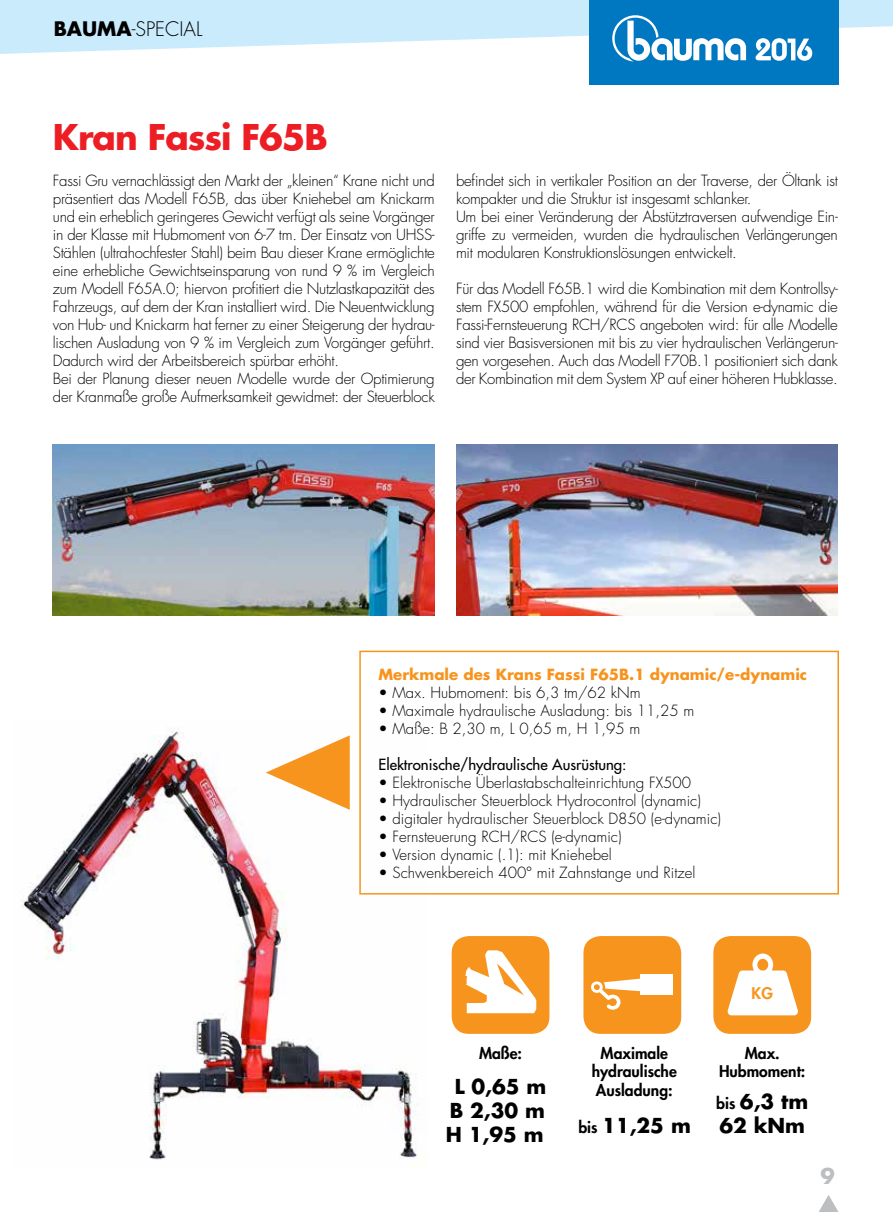
<style>
.page{position:relative;width:893px;height:1212px;background:#fff}
.page>*{position:absolute;margin:0;border:0;box-sizing:border-box;transform-origin:0 0}
.t1{font:700 34.5px "Futura";letter-spacing:-.03em;color:#ed1d24}
.t2{font:700 21px "Futura";color:#bcbec0}
.t3{font:700 20.1px/24px "Futura";color:#000}
.t4{font:300 19.5px "Futura";color:#000}
.t5{font:800 15.6px/18.8px "Futura";color:#000;text-align:center}
.t6{font:800 15.6px "Futura";color:#f7941e}
.t7{font:300 15px/18px "Futura";letter-spacing:-.02em;color:#000}
.t8{font:300 15px "Futura";color:#000}
.t9{font:700 15px "Futura";color:#f7941e}
.t10{font:15px "Futura";color:#000}
.s1{font-weight:700}
.s2{font-weight:800;font-size:15.6px}
</style>
<div class="page">
<img style="left:21px;top:728px;width:407px;height:432px">
<div style="left:359px;top:651px;width:480px;height:243px;border:2px solid #f7941e"></div>
<svg style="left:0;top:0;width:893px;height:54px;fill:#c9ebfc"></svg>
<svg style="left:819px;top:1195px;width:19px;height:17px"></svg>
<div style="left:590px;top:0;width:249px;height:84px;background:#0077c1"></div>
<svg style="left:612px;top:15px;width:134px;height:47px"></svg>
<svg style="left:755px;top:38px;width:57px;height:23px"></svg>
<svg style="left:266px;top:735px;width:84px;height:75px"></svg>
<div style="left:712px;top:934px;width:101px;height:101px;background:#f7941e;border-radius:19px"></div>
<div style="left:710px;top:933px;width:104px;height:104px;border:3px solid #fff;border-radius:19px"></div>
<svg style="left:727px;top:953px;width:71px;height:62px"></svg>
<div style="left:582px;top:934px;width:101px;height:101px;background:#f7941e;border-radius:19px"></div>
<div style="left:580px;top:933px;width:104px;height:104px;border:3px solid #fff;border-radius:19px"></div>
<svg style="left:591px;top:978px;width:49px;height:32px"></svg>
<div style="left:640px;top:974px;width:32px;height:21px;background:#fff"></div>
<div style="left:450px;top:934px;width:101px;height:101px;background:#f7941e;border-radius:19px"></div>
<div style="left:448px;top:933px;width:105px;height:104px;border:3px solid #fff;border-radius:19px"></div>
<svg style="left:465px;top:950px;width:71px;height:63px"></svg>
<img style="left:53px;top:445px;width:382px;height:170px">
<img style="left:456px;top:445px;width:382px;height:170px">
<h3 class="t4" style="left:54px;top:17px;width:150px"><span class="s1">BAUMA</span>-SPECIAL</h3>
<h1 class="t1" style="left:53px;top:114px;width:276px">Kran Fassi F65B</h1>
<p class="t7" style="left:53px;top:172px;width:383px">Fassi Gru vernachlässigt den Markt der „kleinen“ Krane nicht und präsentiert das Modell F65B, das über Kniehebel am Knickarm und ein erheblich geringeres Gewicht verfügt als seine Vorgänger in der Klasse mit Hubmoment von 6-7 tm. Der Einsatz von UHSS-Stählen (ultrahochfester Stahl) beim Bau dieser Krane ermöglichte eine erhebliche Gewichtseinsparung von rund 9 % im Vergleich zum Modell F65A.0; hiervon profitiert die Nutzlastkapazität des Fahrzeugs, auf dem der Kran installiert wird. Die Neuentwicklung von Hub- und Knickarm hat ferner zu einer Steigerung der hydrau&shy;lischen Ausladung von 9 % im Vergleich zum Vorgänger geführt.<br>Dadurch wird der Arbeitsbereich spürbar erhöht.<br>Bei der Planung dieser neuen Modelle wurde der Optimierung der Kranmaße große Aufmerksamkeit gewidmet: der Steuerblock</p>
<p class="t7" style="left:456px;top:172px;width:383px">befindet sich in vertikaler Position an der Traverse, der Öltank ist kompakter und die Struktur ist insgesamt schlanker.<br>Um bei einer Veränderung der Abstütztraversen aufwendige Ein&shy;griffe zu vermeiden, wurden die hydraulischen Verlängerungen mit modularen Konstruktionslösungen entwickelt.</p>
<p class="t7" style="left:456px;top:280px;width:383px;text-align:justify">Für das Modell F65B.1 wird die Kombination mit dem Kontrollsy&shy;stem FX500 empfohlen, während für die Version e-dynamic die Fassi-Fernsteuerung RCH/RCS angeboten wird: für alle Modelle sind vier Basisversionen mit bis zu vier hydraulischen Verlängerun&shy;gen vorgesehen. Auch das Modell F70B.1 positioniert sich dank der Kombination mit dem System XP auf einer höheren Hubklasse.</p>
<p class="t9" style="left:379px;top:664px;width:430px">Merkmale des Krans Fassi F65B.1 dynamic/e-dynamic</p>
<p class="t8" style="left:379px;top:683px;width:264px">• Max. Hubmoment: bis 6,3 tm/62 kNm</p>
<p class="t8" style="left:379px;top:701px;width:317px">• Maximale hydraulische Ausladung: bis 11,25 m</p>
<p class="t8" style="left:379px;top:719px;width:263px">• Maße: B 2,30 m, L 0,65 m, H 1,95 m</p>
<p class="t10" style="left:379px;top:754px;width:250px">Elektronische/hydraulische Ausrüstung:</p>
<p class="t8" style="left:379px;top:773px;width:314px">• Elektronische Überlastabschalteinrichtung FX500</p>
<p class="t8" style="left:379px;top:791px;width:324px">• Hydraulischer Steuerblock Hydrocontrol (dynamic)</p>
<p class="t8" style="left:379px;top:809px;width:344px">• digitaler hydraulischer Steuerblock D850 (e-dynamic)</p>
<p class="t8" style="left:379px;top:827px;width:245px">• Fernsteuerung RCH/RCS (e-dynamic)</p>
<p class="t8" style="left:379px;top:845px;width:235px">• Version dynamic (.1): mit Kniehebel</p>
<p class="t8" style="left:379px;top:863px;width:318px">• Schwenkbereich 400° mit Zahnstange und Ritzel</p>
<p class="t5" style="left:479px;top:1043px;width:44px">Maße:</p>
<h3 class="t3" style="left:446px;top:1074px;width:102px;text-align:center">L 0,65 m<br>B 2,30 m<br>H 1,95 m</h3>
<p class="t5" style="left:592px;top:1043px;width:87px">Maximale hydraulische<br>Ausladung:</p>
<h3 class="t3" style="left:578px;top:1113px;width:114px"><span class="s2">bis</span> 11,25 m</h3>
<p class="t6" style="left:752px;top:983px;width:23px">KG</p>
<p class="t5" style="left:719px;top:1043px;width:88px">Max.<br>Hubmoment:</p>
<h3 class="t3" style="left:716px;top:1089px;width:93px"><span class="s2">bis</span> 6,3 tm<br>62 kNm</h3>
<h2 class="t2" style="left:820px;top:1162px;width:16px">9</h2>
</div>
